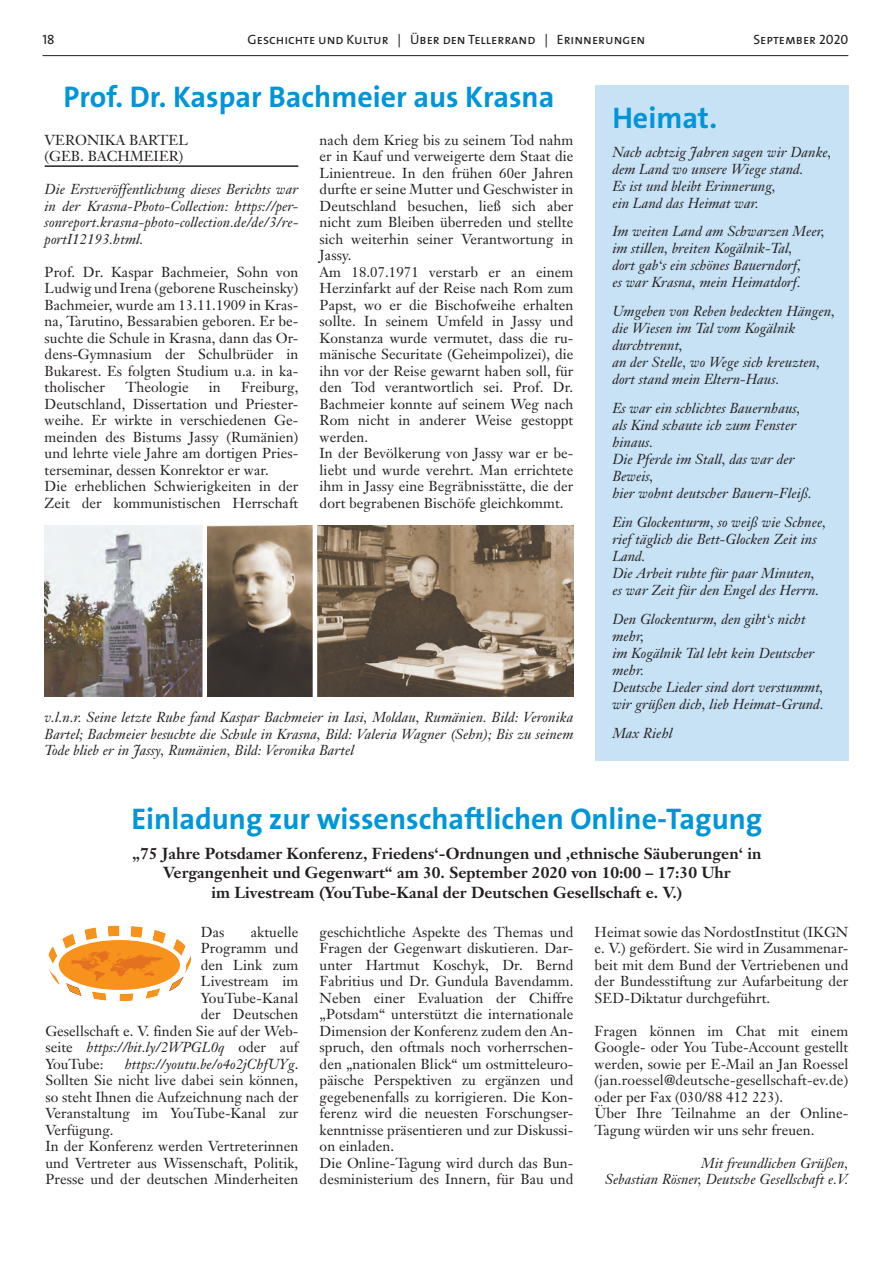
<style>
.page{position:relative;width:893px;height:1263px;background:#fff}
.page>*{position:absolute;margin:0;border:0;box-sizing:border-box;transform-origin:0 0}
.t1{font:700 30px "The Sans B7";color:#0095d9}
.t2{font:700 15.75px/19.5px "Janson Text";color:#231f20;text-align:center}
.t3{font:14.25px/16.5px "Janson Text";letter-spacing:.005em;color:#231f20}
.t4{font:italic 14.25px/17px "Janson Text";letter-spacing:.005em;color:#231f20}
.t5{font:13.5px "The Sans Caps";color:#231f20}
.s1{font-style:normal}
.s2{font-style:italic}
</style>
<div class="page">
<hr style="left:42px;top:55px;width:806px;height:1px;background:#231f20">
<div style="left:595px;top:85px;width:253px;height:675px;background:#c7e2f5"></div>
<svg style="left:48px;top:925px;width:143px;height:76px"></svg>
<hr style="left:45px;top:165px;width:253px;height:2px;background:#231f20">
<img style="left:45px;top:526px;width:528px;height:171px">
<div style="left:202px;top:522px;width:5px;height:180px;background:#fff"></div>
<hr style="left:313px;top:522px;width:4px;height:179px;background:#fff">
<p class="t5" style="left:42px;top:28px;width:14px">18</p>
<p class="t5" style="left:248px;top:28px;width:399px">Geschichte und Kultur | Über den Tellerrand | Erinnerungen</p>
<p class="t5" style="left:753px;top:28px;width:96px">September 2020</p>
<h1 class="t1" style="left:64px;top:82px;width:492px">Prof. Dr. Kaspar Bachmeier aus Krasna</h1>
<p class="t3" style="left:45px;top:131px;width:22px">Veronika</p>
<p class="t3" style="left:129px;top:131px;width:21px">Bartel</p>
<p class="t3" style="left:45px;top:148px;width:16px">(geb</p>
<p class="t3" style="left:80px;top:148px;width:29px">. Bachmeier</p>
<p class="t3" style="left:179px;top:148px;width:6px">)</p>
<p class="t4" style="left:45px;top:181px;width:255px;line-height:16.5px;text-align:justify">Die Erstveröffentlichung dieses Berichts war in der Krasna-Photo-Collection: https://per&shy;sonreport.krasna-photo-collection.de/de/3/re&shy;portI12193.html.</p>
<p class="t3" style="left:45px;top:263px;width:255px;text-align:justify">Prof. Dr. Kaspar Bachmeier, Sohn von Ludwig und Irena (geborene Ruscheinsky)<br>Bachmeier, wurde am 13.11.1909 in Kras&shy;na, Tarutino, Bessarabien geboren. Er be&shy;suchte die Schule in Krasna, dann das Or&shy;dens-Gymnasium der Schulbrüder in Bukarest. Es folgten Studium u.a. in ka&shy;tholischer</p>
<p class="t3" style="left:45px;top:379px;width:255px;text-indent:196px">Freiburg, Deutschland, Dissertation und Priester&shy;weihe. Er wirkte in verschiedenen Ge&shy;meinden des Bistums Jassy (Rumänien) und lehrte viele Jahre am dortigen Pries&shy;terseminar, dessen Konrektor er war.<br>Die erheblichen Schwierigkeiten in der Zeit der kommunistischen Herrschaft</p>
<p class="t3" style="left:125px;top:379px;width:65px">Theologie</p>
<p class="t3" style="left:209px;top:379px;width:13px">in</p>
<p class="t3" style="left:320px;top:131px;width:255px">nach dem Krieg bis zu seinem Tod nahm er in Kauf und verweigerte dem Staat die Linientreue. In den frühen 60er Jahren durfte er seine Mutter und Geschwister in Deutschland besuchen, ließ sich aber nicht zum Bleiben überreden und stellte sich weiterhin seiner Verantwortung in Jassy.<br>Am 18.07.1971 verstarb er an einem Herzinfarkt auf der Reise nach Rom zum Papst, wo er die Bischofweihe erhalten sollte. In seinem Umfeld in Jassy und Konstanza wurde vermutet, dass die ru&shy;mänische Securitate (Geheimpolizei), die ihn vor der Reise gewarnt haben soll, für den Tod verantwortlich sei. Prof. Dr.<br>Bachmeier konnte auf seinem Weg nach Rom nicht in anderer Weise gestoppt werden.<br>In der Bevölkerung von Jassy war er be&shy;liebt und wurde verehrt. Man errichtete ihm in Jassy eine Begräbnisstätte, die der dort begrabenen Bischöfe gleichkommt.</p>
<p class="t4" style="left:45px;top:709px;width:530px;line-height:16.5px;text-align:justify">v.l.n.r. Seine letzte Ruhe fand Kaspar Bachmeier in Iasi, Moldau, Rumänien. Bild: Veronika Bartel; Bachmeier besuchte die Schule in Krasna, Bild: Valeria Wagner (Sehn); Bis zu seinem Tode blieb er in Jassy, Rumänien, Bild: Veronika Bartel</p>
<h1 class="t1" style="left:612px;top:102px;width:106px">Heimat.</h1>
<p class="t4" style="left:612px;top:144px;width:221px">Nach achtzig Jahren sagen wir Danke, dem Land wo unsere Wiege stand.<br>Es ist und bleibt Erinnerung,<br>ein Land das Heimat war.</p>
<p class="t4" style="left:612px;top:223px;width:214px">Im weiten Land am Schwarzen Meer, im stillen, breiten Kogälnik-Tal,<br>dort gab‘s ein schönes Bauerndorf,<br>es war Krasna, mein Heimatdorf.</p>
<p class="t4" style="left:612px;top:303px;width:224px">Umgeben von Reben bedeckten Hängen, die Wiesen im Tal vom Kogälnik durchtrennt,<br>an der Stelle, wo Wege sich kreuzten, dort stand mein Eltern-Haus.</p>
<p class="t4" style="left:612px;top:400px;width:201px">Es war ein schlichtes Bauernhaus, als Kind schaute ich zum Fenster hinaus.<br>Die Pferde im Stall, das war der<br>Beweis,<br>hier wohnt deutscher Bauern-Fleiß.</p>
<p class="t4" style="left:612px;top:514px;width:215px">Ein Glockenturm, so weiß wie Schnee, rief täglich die Bett-Glocken Zeit ins<br>Land.<br>Die Arbeit ruhte für paar Minuten, es war Zeit für den Engel des Herrn.</p>
<p class="t4" style="left:612px;top:611px;width:213px">Den Glockenturm, den gibt‘s nicht mehr,<br>im Kogälnik Tal lebt kein Deutscher mehr.<br>Deutsche Lieder sind dort verstummt, wir grüßen dich, lieb Heimat-Grund.</p>
<p class="t4" style="left:612px;top:725px;width:62px">Max Riehl</p>
<h1 class="t1" style="left:131px;top:803px;width:632px">Einladung zur wissenschaftlichen Online-Tagung</h1>
<p class="t2" style="left:132px;top:843px;width:631px">„75 Jahre Potsdamer Konferenz‚ Friedens‘-Ordnungen und ‚ethnische Säuberungen‘ in<br>Vergangenheit und Gegenwart“ am 30. September 2020 von 10:00 – 17:30 Uhr<br>im Livestream (YouTube-Kanal der Deutschen Gesellschaft e. V.)</p>
<p class="t3" style="left:201px;top:923px;width:25px">Das</p>
<p class="t3" style="left:251px;top:923px;width:49px">aktuelle</p>
<p class="t3" style="left:201px;top:940px;width:99px">Programm und</p>
<p class="t3" style="left:201px;top:956px;width:99px">den Link zum</p>
<p class="t3" style="left:201px;top:973px;width:99px">Livestream im</p>
<p class="t3" style="left:201px;top:989px;width:99px">YouTube-Kanal</p>
<p class="t3" style="left:201px;top:1006px;width:99px">der Deutschen</p>
<p class="t3" style="left:45px;top:1022px;width:254px">Gesellschaft e. V. finden Sie auf der Web-</p>
<p class="t4" style="left:45px;top:1039px;width:254px"><span class="s1">seite</span> https://bit.ly/2WPGL0q <span class="s1">oder auf</span></p>
<p class="t3" style="left:45px;top:1055px;width:60px">YouTube:</p>
<p class="t3" style="left:320px;top:923px;width:255px">geschichtliche Aspekte des Themas und Fragen der Gegenwart diskutieren. Dar&shy;unter Hartmut Koschyk, Dr. Bernd Fabritius und Dr. Gundula Bavendamm.<br>Neben einer Evaluation der Chiffre „Potsdam“ unterstützt die internationale Dimension der Konferenz zudem den An&shy;spruch, den oftmals noch vorherrschen&shy;den „nationalen Blick“ um ostmitteleuro&shy;päische Perspektiven zu ergänzen und gegebenenfalls zu korrigieren. Die Kon&shy;ferenz wird die neuesten Forschungser&shy;kenntnisse präsentieren und zur Diskussi&shy;on einladen.<br>Die Online-Tagung wird durch das Bun&shy;desministerium des Innern, für Bau und</p>
<p class="t3" style="left:595px;top:923px;width:255px;text-align:justify">Heimat sowie das NordostInstitut (IKGN e. V.) gefördert. Sie wird in Zusammenar&shy;beit mit dem Bund der Vertriebenen und der Bundesstiftung zur Aufarbeitung der SED-Diktatur durchgeführt.</p>
<p class="t3" style="left:595px;top:1022px;width:255px">Fragen können im Chat mit einem Google- oder You Tube-Account gestellt werden, sowie per E-Mail an Jan Roessel (jan.roessel@deutsche-gesellschaft-ev.de) oder per Fax (030/88 412 223).<br>Über Ihre Teilnahme an der Online-Tagung würden wir uns sehr freuen.</p>
<p class="t4" style="left:605px;top:1155px;width:245px;line-height:16.5px;text-align:right">Mit freundlichen Grüßen,<br>Sebastian Rösner, Deutsche Gesellschaft e.V.</p>
<p class="t3" style="left:45px;top:1055px;width:254px;text-indent:79px"><span class="s2">https://youtu.be/o4o2jChfUYg</span>.<br>Sollten Sie nicht live dabei sein können, so steht Ihnen die Aufzeichnung nach der Veranstaltung im YouTube-Kanal zur Verfügung.<br>In der Konferenz werden Vertreterinnen und Vertreter aus Wissenschaft, Politik, Presse und der deutschen Minderheiten</p>
</div>
